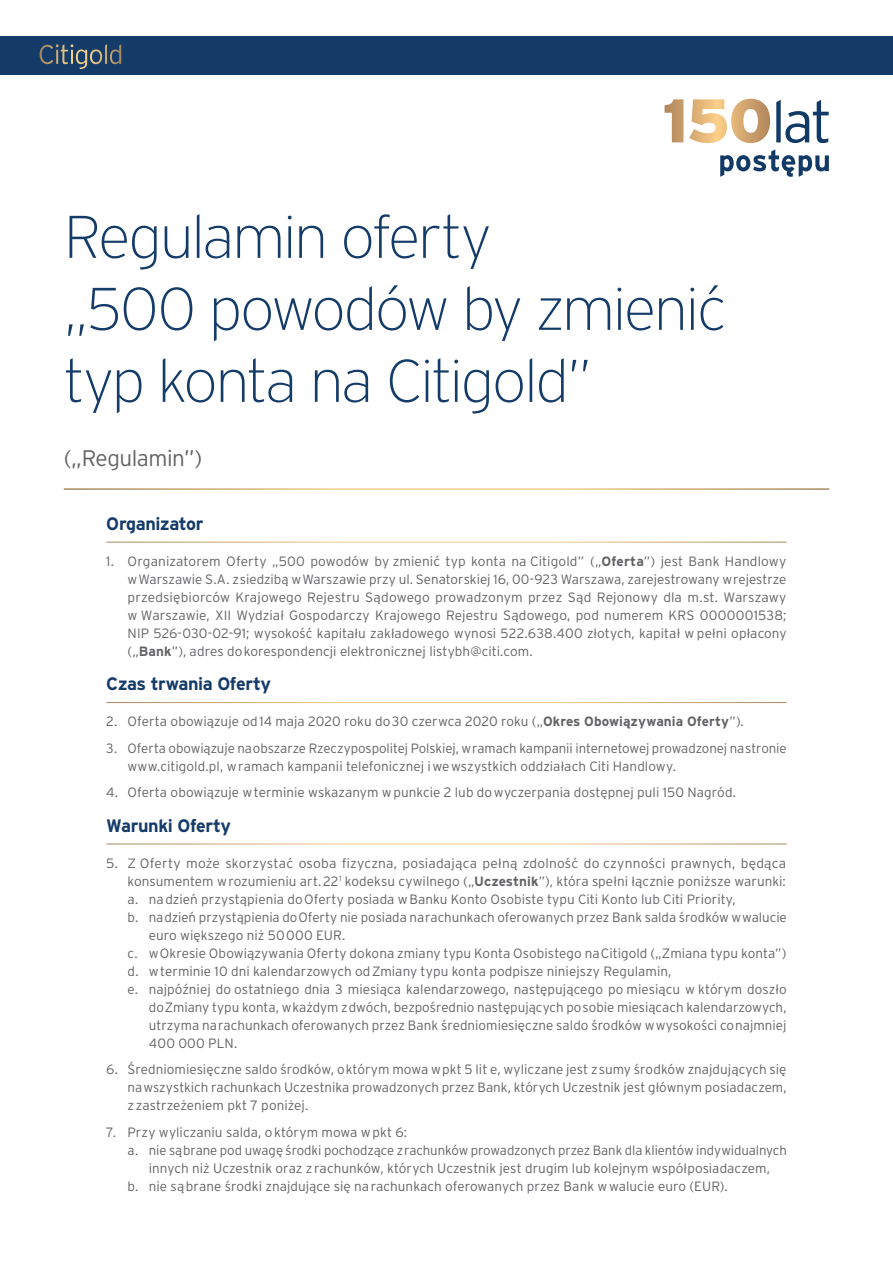
<style>
.page{position:relative;width:893px;height:1263px;background:#fff}
.page>*{position:absolute;margin:0;border:0;box-sizing:border-box;transform-origin:0 0}
.t1{font:300 expanded 60px/72px "Interstate Pl";letter-spacing:-.04em;color:#153b69}
.t2{font:300 22.5px "Interstate Pl";letter-spacing:-.025em;color:#636366}
.t3{font:700 18px "Interstate Pl";letter-spacing:-.025em;color:#153b69}
.t4{font:300 13.5px/18px "Interstate Pl";color:#636366;text-align:justify}
.s1{font-weight:700}
</style>
<div class="page">
<div style="left:0;top:37px;width:893px;height:38px;background:#153b69"></div>
<svg style="left:40px;top:44px;width:81px;height:25px"></svg>
<svg style="left:665px;top:99px;width:18px;height:43px"></svg>
<svg style="left:689px;top:99px;width:81px;height:44px"></svg>
<svg style="left:776px;top:100px;width:53px;height:43px"></svg>
<svg style="left:720px;top:149px;width:109px;height:28px"></svg>
<h1 class="t1" style="left:64px;top:201px;width:664px">Regulamin oferty<br>„500 powodów by zmienić typ konta na Citigold”</h1>
<h2 class="t2" style="left:64px;top:445px;width:140px">(„Regulamin”)</h2>
<h3 class="t3" style="left:106px;top:513px;width:99px">Organizator</h3>
<p class="t4" style="left:128px;top:552px;width:660px;text-indent:-21px">1. Organizatorem Oferty „500 powodów by zmienić typ konta na Citigold” („<span class="s1">Oferta</span>”) jest Bank Handlowy w Warszawie S.A. z siedzibą w Warszawie przy ul. Senatorskiej 16, 00-923 Warszawa, zarejestrowany w rejestrze przedsiębiorców Krajowego Rejestru Sądowego prowadzonym przez Sąd Rejonowy dla m.st. Warszawy w Warszawie, XII Wydział Gospodarczy Krajowego Rejestru Sądowego, pod numerem KRS 0000001538; NIP 526-030-02-91; wysokość kapitału zakładowego wynosi 522.638.400 złotych, kapitał w pełni opłacony („<span class="s1">Bank</span>”), adres do korespondencji elektronicznej listybh@citi.com.</p>
<h3 class="t3" style="left:106px;top:674px;width:166px">Czas trwania Oferty</h3>
<p class="t4" style="left:106px;top:712px;width:639px">2. Oferta obowiązuje od 14 maja 2020 roku do 30 czerwca 2020 roku („<span class="s1">Okres Obowiązywania Oferty</span>”).</p>
<p class="t4" style="left:128px;top:739px;width:661px;text-indent:-21px">3. Oferta obowiązuje na obszarze Rzeczypospolitej Polskiej, w ramach kampanii internetowej prowadzonej na stronie www.citigold.pl, w ramach kampanii telefonicznej i we wszystkich oddziałach Citi Handlowy.</p>
<p class="t4" style="left:106px;top:783px;width:631px">4. Oferta obowiązuje w terminie wskazanym w punkcie 2 lub do wyczerpania dostępnej puli 150 Nagród.</p>
<h3 class="t3" style="left:106px;top:815px;width:126px">Warunki Oferty</h3>
<p class="t4" style="left:106px;top:854px;width:681px">5. Z Oferty może skorzystać osoba fizyczna, posiadająca pełną zdolność do czynności prawnych, będąca</p>
<p class="t4" style="left:128px;top:872px;width:660px">konsumentem w rozumieniu art. 22<sup>1</sup> kodeksu cywilnego („<span class="s1">Uczestnik</span>”), która spełni łącznie poniższe warunki:</p>
<p class="t4" style="left:128px;top:890px;width:610px">a. na dzień przystąpienia do Oferty posiada w Banku Konto Osobiste typu Citi Konto lub Citi Priority,</p>
<p class="t4" style="left:128px;top:908px;width:661px">b. na dzień przystąpienia do Oferty nie posiada na rachunkach oferowanych przez Bank salda środków w walucie</p>
<p class="t4" style="left:149px;top:926px;width:198px">euro większego niż 50 000 EUR.</p>
<p class="t4" style="left:128px;top:944px;width:660px">c. w Okresie Obowiązywania Oferty dokona zmiany typu Konta Osobistego na Citigold („Zmiana typu konta”)</p>
<p class="t4" style="left:128px;top:962px;width:545px">d. w terminie 10 dni kalendarzowych od Zmiany typu konta podpisze niniejszy Regulamin,</p>
<p class="t4" style="left:128px;top:980px;width:661px">e. najpóźniej do ostatniego dnia 3 miesiąca kalendarzowego, następującego po miesiącu w którym doszło</p>
<p class="t4" style="left:149px;top:998px;width:639px">do Zmiany typu konta, w każdym z dwóch, bezpośrednio następujących po sobie miesiącach kalendarzowych,</p>
<p class="t4" style="left:149px;top:1016px;width:639px">utrzyma na rachunkach oferowanych przez Bank średniomiesięczne saldo środków w wysokości co najmniej</p>
<p class="t4" style="left:149px;top:1034px;width:90px">400 000 PLN.</p>
<p class="t4" style="left:128px;top:1060px;width:661px;text-indent:-21px">6. Średniomiesięczne saldo środków, o którym mowa w pkt 5 lit e, wyliczane jest z sumy środków znajdujących się na wszystkich rachunkach Uczestnika prowadzonych przez Bank, których Uczestnik jest głównym posiadaczem, z zastrzeżeniem pkt 7 poniżej.</p>
<p class="t4" style="left:106px;top:1123px;width:302px">7. Przy wyliczaniu salda, o którym mowa w pkt 6:</p>
<p class="t4" style="left:128px;top:1141px;width:661px">a. nie są brane pod uwagę środki pochodzące z rachunków prowadzonych przez Bank dla klientów indywidualnych</p>
<p class="t4" style="left:149px;top:1159px;width:623px">innych niż Uczestnik oraz z rachunków, których Uczestnik jest drugim lub kolejnym współposiadaczem,</p>
<p class="t4" style="left:128px;top:1177px;width:601px">b. nie są brane środki znajdujące się na rachunkach oferowanych przez Bank w walucie euro (EUR).</p>
</div>
